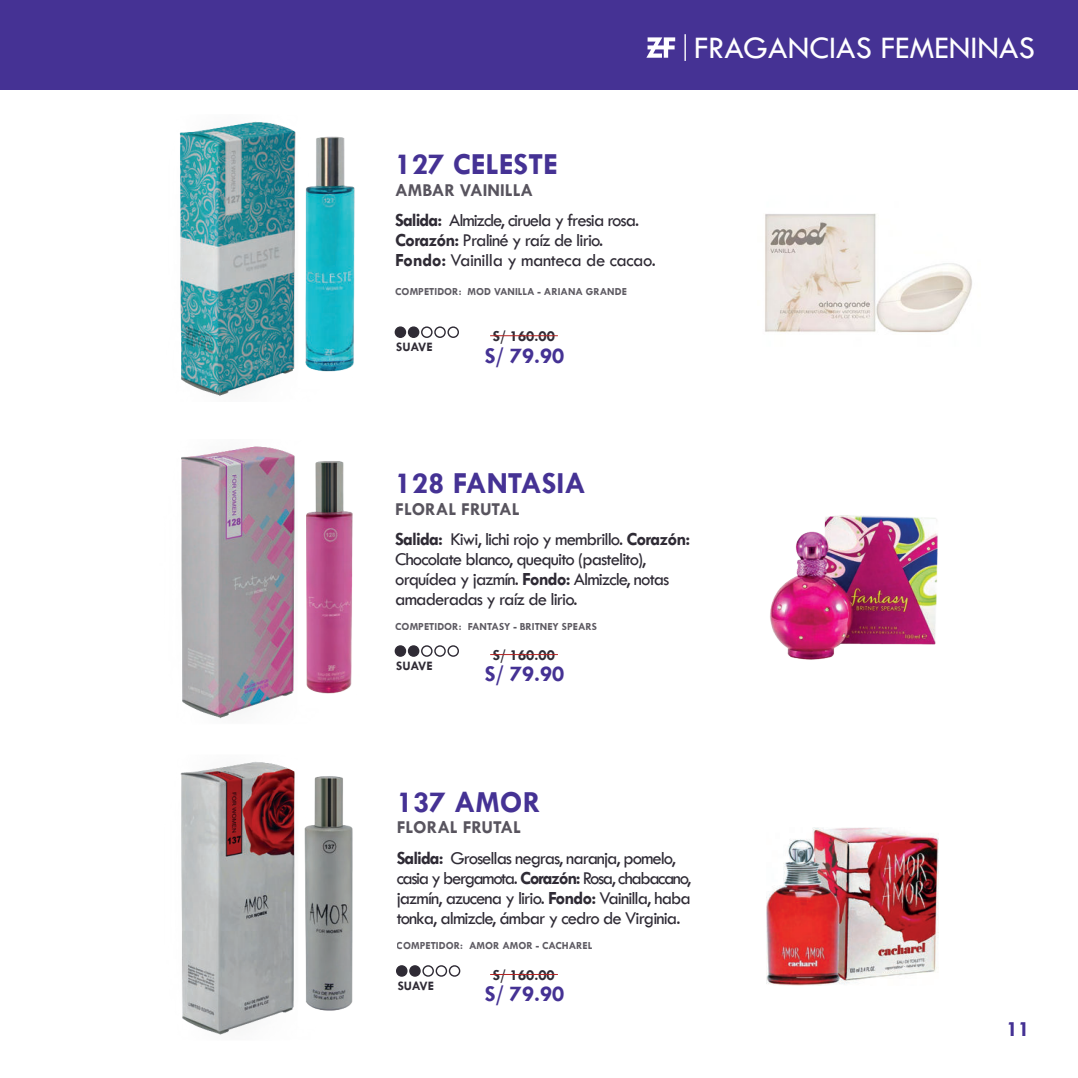
<style>
.page{position:relative;width:1078px;height:1078px;background:#fff}
.page>*{position:absolute;margin:0;border:0;box-sizing:border-box;transform-origin:0 0}
.t1{font:32.4px "Tw Cen";color:#fff}
.t2{font:700 30.8px "Tw Cen";color:#453294}
.t3{font:700 22.8px "Tw Cen";color:#453294}
.t4{font:700 22px "Tw Cen";color:#453294}
.t5{font:18.6px/20px "Tw Cen";letter-spacing:-.05em;color:#2f2b35}
.t6{font:700 18.4px "Tw Cen";color:#58545e}
.t7{font:700 15.4px "Tw Cen";color:#2f2b35}
.t8{font:700 13px "Tw Cen";letter-spacing:-.01em;color:#2f2b35}
.t9{font:700 10.8px "Tw Cen";color:#2f2b35}
.s1{font-weight:700}
</style>
<div class="page">
<div style="left:0;top:0;width:1077px;height:89px;background:#453294"></div>
<svg style="left:646px;top:37px;width:29px;height:21px"></svg>
<svg style="left:684px;top:34px;width:1px;height:27px"></svg>
<div style="left:395px;top:327px;width:10px;height:10px;background:#2f2b35;border-radius:50%"></div>
<div style="left:394px;top:326px;width:12px;height:12px;border:1px solid #2f2b35;border-radius:50%"></div>
<div style="left:408px;top:327px;width:10px;height:10px;background:#2f2b35;border-radius:50%"></div>
<div style="left:408px;top:326px;width:11px;height:12px;border:1px solid #2f2b35;border-radius:50%"></div>
<div style="left:421px;top:326px;width:11px;height:12px;border:1px solid #2f2b35;border-radius:50%"></div>
<div style="left:434px;top:326px;width:11px;height:12px;border:1px solid #2f2b35;border-radius:50%"></div>
<div style="left:447px;top:326px;width:12px;height:12px;border:1px solid #2f2b35;border-radius:50%"></div>
<div style="left:395px;top:645px;width:10px;height:11px;background:#2f2b35;border-radius:50%"></div>
<div style="left:394px;top:645px;width:12px;height:11px;border:1px solid #2f2b35;border-radius:50%"></div>
<div style="left:408px;top:645px;width:10px;height:11px;background:#2f2b35;border-radius:50%"></div>
<div style="left:408px;top:645px;width:11px;height:11px;border:1px solid #2f2b35;border-radius:50%"></div>
<div style="left:421px;top:645px;width:11px;height:11px;border:1px solid #2f2b35;border-radius:50%"></div>
<div style="left:434px;top:645px;width:11px;height:11px;border:1px solid #2f2b35;border-radius:50%"></div>
<div style="left:447px;top:645px;width:12px;height:11px;border:1px solid #2f2b35;border-radius:50%"></div>
<img style="left:770px;top:515px;width:168px;height:145px">
<div style="left:396px;top:965px;width:11px;height:10px;background:#2f2b35;border-radius:50%"></div>
<div style="left:396px;top:964px;width:11px;height:12px;border:1px solid #2f2b35;border-radius:50%"></div>
<div style="left:410px;top:965px;width:10px;height:10px;background:#2f2b35;border-radius:50%"></div>
<div style="left:409px;top:964px;width:11px;height:12px;border:1px solid #2f2b35;border-radius:50%"></div>
<div style="left:422px;top:964px;width:12px;height:12px;border:1px solid #2f2b35;border-radius:50%"></div>
<div style="left:435px;top:964px;width:12px;height:12px;border:1px solid #2f2b35;border-radius:50%"></div>
<div style="left:448px;top:964px;width:12px;height:12px;border:1px solid #2f2b35;border-radius:50%"></div>
<img style="left:179px;top:121px;width:176px;height:275px">
<img style="left:180px;top:761px;width:173px;height:274px">
<img style="left:766px;top:827px;width:172px;height:157px">
<img style="left:765px;top:213px;width:207px;height:120px">
<hr style="left:490px;top:335px;width:67px;height:1px;background:#b52624">
<hr style="left:490px;top:654px;width:68px;height:1px;background:#b52624">
<hr style="left:490px;top:973px;width:67px;height:1px;background:#b52624">
<img style="left:181px;top:446px;width:172px;height:273px">
<h2 class="t2" style="left:395px;top:151px;width:164px">127 CELESTE</h2>
<p class="t6" style="left:395px;top:182px;width:139px">AMBAR VAINILLA</p>
<p class="t5" style="left:395px;top:211px;width:262px"><span class="s1">Salida:</span> Almizcle, ciruela y fresia rosa.<br><span class="s1">Corazón:</span> Praliné y raíz de lirio.<br><span class="s1">Fondo:</span> Vainilla y manteca de cacao.</p>
<p class="t9" style="left:395px;top:287px;width:233px">COMPETIDOR: MOD VANILLA - ARIANA GRANDE</p>
<p class="t8" style="left:396px;top:341px;width:38px">SUAVE</p>
<p class="t7" style="left:492px;top:329px;width:63px">S/ 160.00</p>
<p class="t3" style="left:484px;top:345px;width:81px">S/ 79.90</p>
<h1 class="t1" style="left:694px;top:33px;width:342px">FRAGANCIAS FEMENINAS</h1>
<h2 class="t2" style="left:395px;top:470px;width:192px">128 FANTASIA</h2>
<p class="t6" style="left:395px;top:500px;width:126px">FLORAL FRUTAL</p>
<p class="t5" style="left:395px;top:529px;width:296px"><span class="s1">Salida:</span> Kiwi, lichi rojo y membrillo. <span class="s1">Corazón:<br></span>Chocolate blanco, quequito (pastelito), orquídea y jazmín. <span class="s1">Fondo:</span> Almizcle, notas amaderadas y raíz de lirio.</p>
<p class="t9" style="left:395px;top:621px;width:203px">COMPETIDOR: FANTASY - BRITNEY SPEARS</p>
<p class="t8" style="left:396px;top:659px;width:38px">SUAVE</p>
<p class="t7" style="left:492px;top:648px;width:63px">S/ 160.00</p>
<p class="t3" style="left:484px;top:664px;width:81px">S/ 79.90</p>
<h2 class="t2" style="left:396px;top:788px;width:146px">137 AMOR</h2>
<p class="t6" style="left:396px;top:819px;width:126px">FLORAL FRUTAL</p>
<p class="t5" style="left:396px;top:848px;width:296px"><span class="s1">Salida:</span> Grosellas negras, naranja, pomelo, casia y bergamota. <span class="s1">Corazón:</span> Rosa, chabacano, jazmín, azucena y lirio. <span class="s1">Fondo:</span> Vainilla, haba tonka, almizcle, ámbar y cedro de Virginia.</p>
<p class="t9" style="left:396px;top:940px;width:197px">COMPETIDOR: AMOR AMOR - CACHAREL</p>
<p class="t8" style="left:397px;top:980px;width:38px">SUAVE</p>
<p class="t7" style="left:492px;top:967px;width:63px">S/ 160.00</p>
<p class="t3" style="left:484px;top:984px;width:81px">S/ 79.90</p>
<p class="t4" style="left:1006px;top:1019px;width:25px">11</p>
</div>
